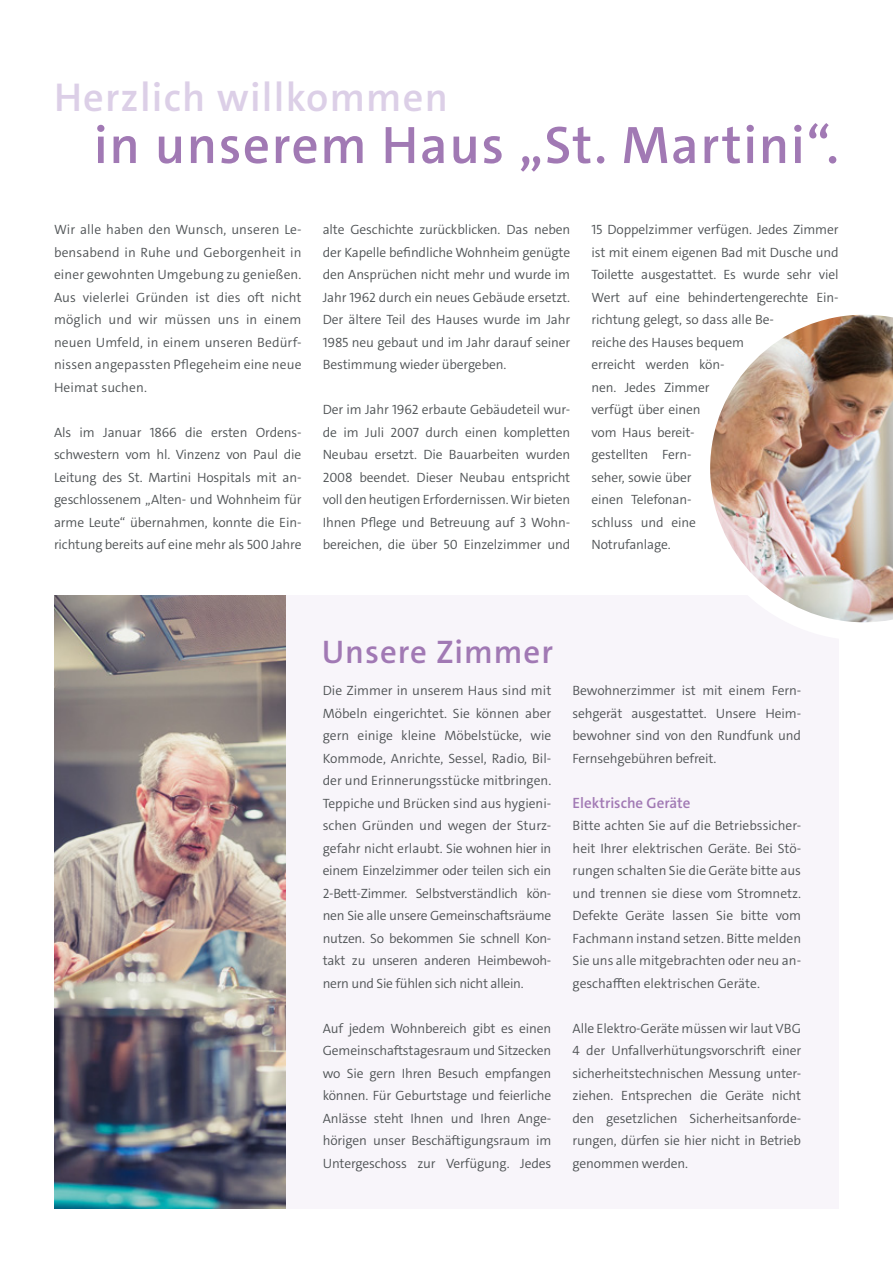
<style>
.page{position:relative;width:893px;height:1263px;background:#fff}
.page>*{position:absolute;margin:0;border:0;box-sizing:border-box;transform-origin:0 0}
.t1{font:600 53.1px "The Sans";letter-spacing:.03em;color:#a179b4}
.t2{font:600 40.5px "The Sans";letter-spacing:.03em;color:#dccfe7}
.t3{font:600 32.85px "The Sans";letter-spacing:.03em;color:#a179b4}
.t4{font:600 15px "The Sans";color:#a179b4}
.t5{font:300 13.5px/22.5px "The Sans";letter-spacing:-.01em;color:#4f5355;text-align:justify}
</style>
<div class="page">
<div style="left:54px;top:595px;width:785px;height:614px;background:#f8f5fa"></div>
<img style="left:710px;top:315px;width:183px;height:307px">
<img style="left:54px;top:595px;width:232px;height:614px">
<h2 class="t2" style="left:54px;top:71px;width:395px">Herzlich willkommen</h2>
<h1 class="t1" style="left:94px;top:111px;width:747px">in unserem Haus „St. Martini“.</h1>
<p class="t5" style="left:54px;top:218px;width:249px">Wir alle haben den Wunsch, unseren Le&shy;bensabend in Ruhe und Geborgenheit in einer gewohnten Umgebung zu genießen.<br>Aus vielerlei Gründen ist dies oft nicht möglich und wir müssen uns in einem neuen Umfeld, in einem unseren Bedürf&shy;nissen angepassten Pflegeheim eine neue Heimat suchen.</p>
<p class="t5" style="left:54px;top:421px;width:249px">Als im Januar 1866 die ersten Ordens&shy;schwestern vom hl. Vinzenz von Paul die Leitung des St. Martini Hospitals mit an&shy;geschlossenem „Alten- und Wohnheim für arme Leute“ übernahmen, konnte die Ein&shy;richtung bereits auf eine mehr als 500 Jahre</p>
<p class="t5" style="left:323px;top:218px;width:249px">alte Geschichte zurückblicken. Das neben der Kapelle befindliche Wohnheim genügte den Ansprüchen nicht mehr und wurde im Jahr 1962 durch ein neues Gebäude ersetzt.<br>Der ältere Teil des Hauses wurde im Jahr 1985 neu gebaut und im Jahr darauf seiner Bestimmung wieder übergeben.</p>
<p class="t5" style="left:323px;top:398px;width:249px">Der im Jahr 1962 erbaute Gebäudeteil wur&shy;de im Juli 2007 durch einen kompletten Neubau ersetzt. Die Bauarbeiten wurden 2008 beendet. Dieser Neubau entspricht voll den heutigen Erfordernissen. Wir bieten Ihnen Pflege und Betreuung auf 3 Wohn&shy;bereichen, die über 50 Einzelzimmer und</p>
<p class="t5" style="left:591px;top:218px;width:249px;text-align:left">15 Doppelzimmer verfügen. Jedes Zimmer ist mit einem eigenen Bad mit Dusche und<br>Toilette ausgestattet. Es wurde sehr viel<br>Wert auf eine behindertengerechte Ein&shy;richtung gelegt, so dass alle Be-<br>reiche des Hauses bequem<br>erreicht werden kön-<br>nen. Jedes Zimmer<br>verfügt über einen<br>vom Haus bereit-<br>gestellten Fern-<br>seher, sowie über<br>einen Telefonan-<br>schluss und eine<br>Notrufanlage.</p>
<h3 class="t3" style="left:322px;top:631px;width:233px">Unsere Zimmer</h3>
<p class="t5" style="left:323px;top:680px;width:230px">Die Zimmer in unserem Haus sind mit Möbeln eingerichtet. Sie können aber gern einige kleine Möbelstücke, wie Kommode, Anrichte, Sessel, Radio, Bil&shy;der und Erinnerungsstücke mitbringen.<br>Teppiche und Brücken sind aus hygieni&shy;schen Gründen und wegen der Sturz&shy;gefahr nicht erlaubt. Sie wohnen hier in einem Einzelzimmer oder teilen sich ein 2-Bett-Zimmer. Selbstverständlich kön&shy;nen Sie alle unsere Gemeinschaftsräume nutzen. So bekommen Sie schnell Kon&shy;takt zu unseren anderen Heimbewoh&shy;nern und Sie fühlen sich nicht allein.</p>
<p class="t5" style="left:323px;top:1017px;width:230px">Auf jedem Wohnbereich gibt es einen Gemeinschaftstagesraum und Sitzecken wo Sie gern Ihren Besuch empfangen können. Für Geburtstage und feierliche Anlässe steht Ihnen und Ihren Ange&shy;hörigen unser Beschäftigungsraum im Untergeschoss zur Verfügung. Jedes</p>
<p class="t5" style="left:573px;top:680px;width:230px">Bewohnerzimmer ist mit einem Fern&shy;sehgerät ausgestattet. Unsere Heim&shy;bewohner sind von den Rundfunk und Fernsehgebühren befreit.</p>
<p class="t4" style="left:573px;top:793px;width:119px">Elektrische Geräte</p>
<p class="t5" style="left:573px;top:815px;width:230px">Bitte achten Sie auf die Betriebssicher&shy;heit Ihrer elektrischen Geräte. Bei Stö&shy;rungen schalten Sie die Geräte bitte aus und trennen sie diese vom Stromnetz.<br>Defekte Geräte lassen Sie bitte vom Fachmann instand setzen. Bitte melden Sie uns alle mitgebrachten oder neu an&shy;geschafften elektrischen Geräte.</p>
<p class="t5" style="left:573px;top:1017px;width:230px">Alle Elektro-Geräte müssen wir laut VBG 4 der Unfallverhütungsvorschrift einer sicherheitstechnischen Messung unter&shy;ziehen. Entsprechen die Geräte nicht den gesetzlichen Sicherheitsanforde&shy;rungen, dürfen sie hier nicht in Betrieb genommen werden.</p>
</div>
